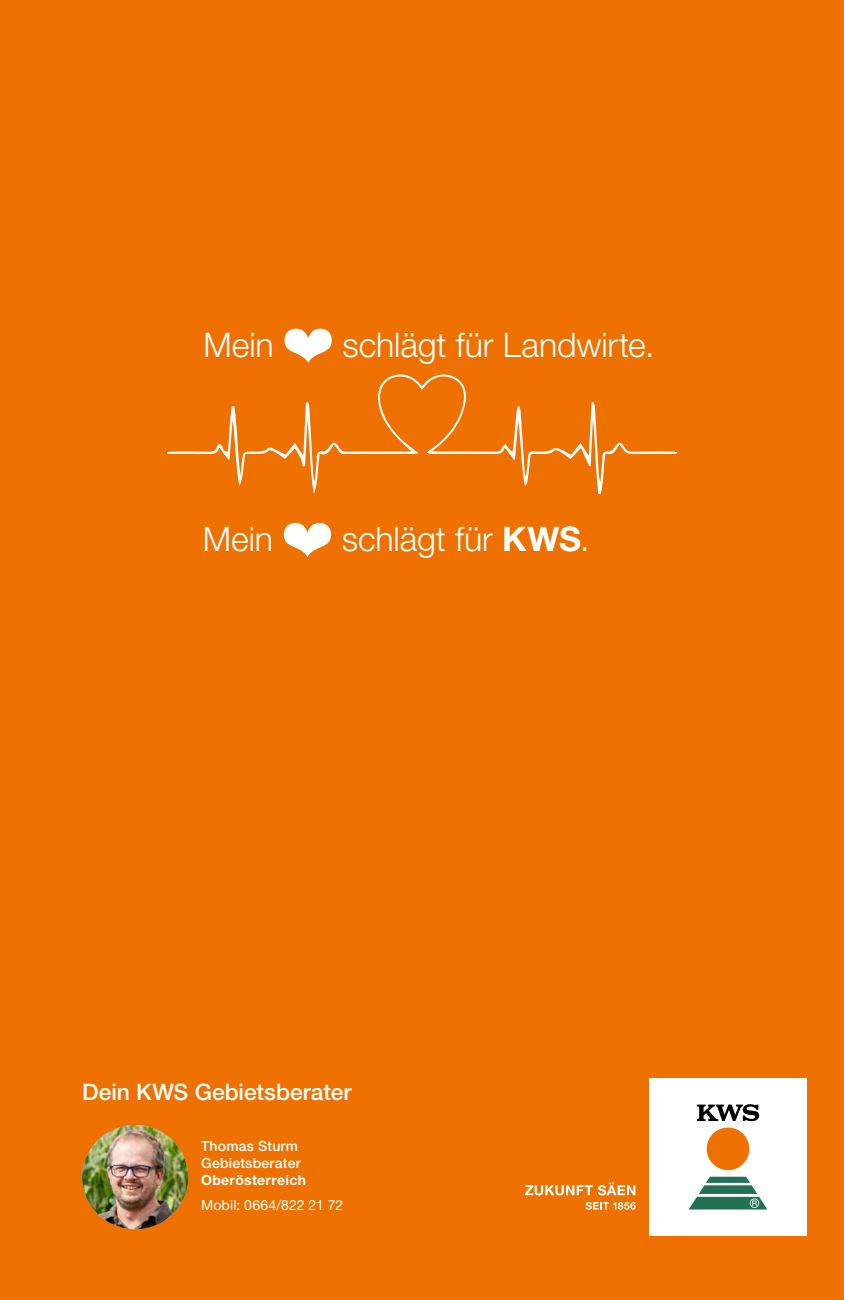
<style>
.page{position:relative;width:844px;height:1300px;background:#fff}
.page>*{position:absolute;margin:0;border:0;box-sizing:border-box;transform-origin:0 0}
.t1{font:300 33.95px "Helvetica Neue LT Std";letter-spacing:-.005em;color:#fff}
.t2{font:500 22.75px "Helvetica Neue LT Pro";color:#fff}
.t3{font:500 14px/16.8px "Helvetica Neue LT Pro";letter-spacing:.015em;color:#fff}
.t4{font:14px "Helvetica Neue LT Pro";letter-spacing:.01em;color:#fff}
.t5{font:700 14px "Helvetica Neue LT Pro";letter-spacing:.025em;color:#fff}
.s1{font-weight:700}
</style>
<div class="page">
<div style="left:0;top:0;width:843px;height:1300px;background:#ee7100"></div>
<svg style="left:524px;top:1182px;width:111px;height:13px"></svg>
<svg style="left:585px;top:1202px;width:50px;height:7px"></svg>
<div style="left:649px;top:1078px;width:157px;height:157px;background:#fff"></div>
<svg style="left:689px;top:1176px;width:78px;height:33px"></svg>
<div style="left:706px;top:1127px;width:43px;height:43px;background:#ee7100;border-radius:50%"></div>
<svg style="left:696px;top:1104px;width:63px;height:17px"></svg>
<svg style="left:167px;top:374px;width:509px;height:120px"></svg>
<img style="left:82px;top:1125px;width:106px;height:104px">
<p class="t1" style="left:203px;top:324px;width:452px">Mein ❤ schlägt für Landwirte.</p>
<p class="t1" style="left:203px;top:518px;width:388px">Mein ❤ schlägt für <span class="s1">KWS</span>.</p>
<p class="t2" style="left:82px;top:1078px;width:271px">Dein KWS Gebietsberater</p>
<p class="t3" style="left:201px;top:1137px;width:101px">Thomas Sturm<br>Gebietsberater</p>
<p class="t5" style="left:201px;top:1171px;width:106px">Oberösterreich</p>
<p class="t4" style="left:201px;top:1197px;width:144px">Mobil: 0664/822 21 72</p>
</div>
